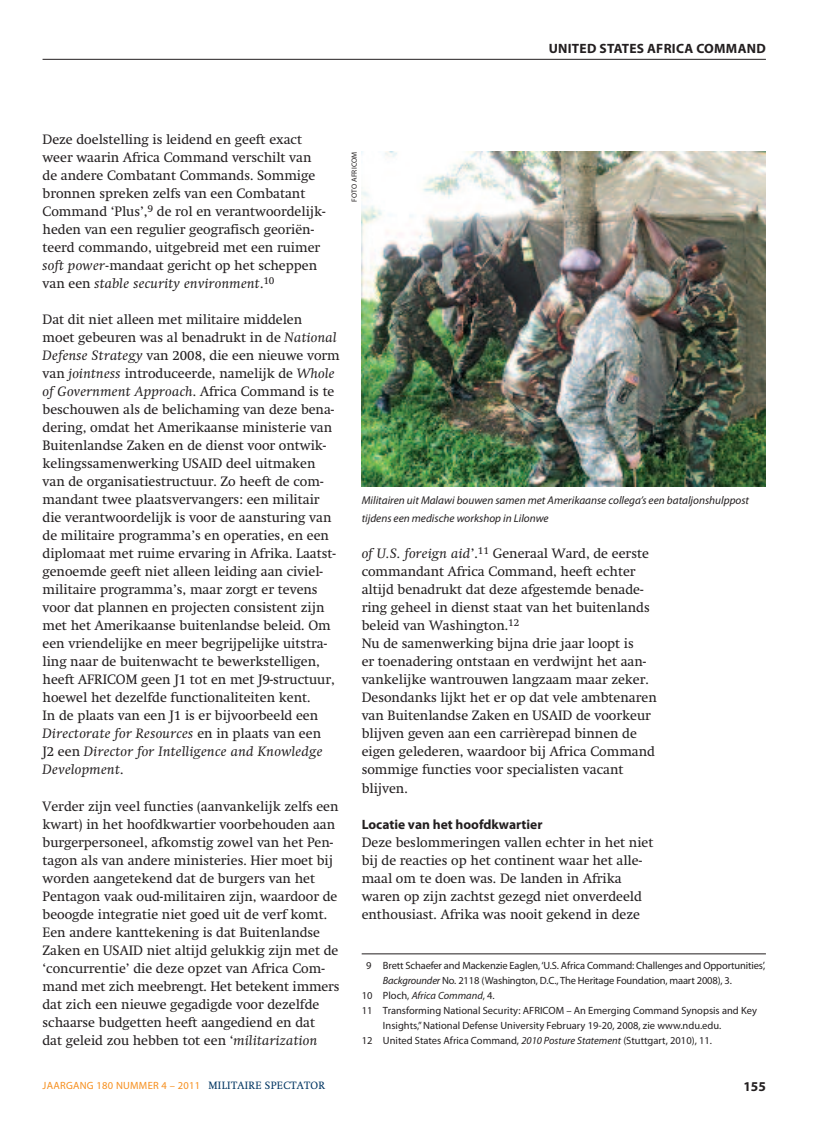
<style>
.page{position:relative;width:817px;height:1136px;background:#fff}
.page>*{position:absolute;margin:0;border:0;box-sizing:border-box;transform-origin:0 0}
.t1{font:13.5px/18px "Swift";color:#231f20}
.t2{font:700 13.5px "Myriad Pro";color:#231f20}
.t3{font:700 13.5px "Myriad Pro";letter-spacing:.02em;color:#231f20}
.t4{font:italic 11.25px/18px "Myriad Pro";color:#231f20}
.t5{font:10.5px "Myriad Pro";color:#231f20}
.t6{font:10.5px "Myriad Pro";letter-spacing:.025em;color:#f68f1e}
.t7{font:italic 10.5px "Myriad Pro";color:#231f20}
.t8{font:7.5px "Myriad Pro";letter-spacing:.02em;color:#231f20}
.s1{font-style:italic}
.s2{font-style:normal}
.s3{font-family:"Swift";color:#003562}
</style>
<div class="page">
<hr style="left:43px;top:59px;width:722px;height:1px;background:#231f20">
<hr style="left:361px;top:953px;width:404px;height:1px;background:#231f20">
<img style="left:361px;top:151px;width:404px;height:335px">
<p class="t3" style="left:548px;top:43px;width:218px">UNITED STATES AFRICA COMMAND</p>
<p class="t1" style="left:43px;top:132px;width:284px">Deze doelstelling is leidend en geeft exact weer waarin Africa Command verschilt van de andere Combatant Commands. Sommige bronnen spreken zelfs van een Combatant Command ‘Plus’,<sup>9</sup> de rol en verantwoordelijk&shy;heden van een regulier geografisch georiën&shy;teerd commando, uitgebreid met een ruimer <span class="s1">soft power-</span>mandaat gericht op het scheppen van een <span class="s1">stable security environment</span>.<sup>10</sup></p>
<p class="t1" style="left:43px;top:312px;width:299px">Dat dit niet alleen met militaire middelen<br>moet gebeuren was al benadrukt in de <span class="s1">National Defense Strategy</span> van 2008, die een nieuwe vorm van <span class="s1">jointness</span> introduceerde, namelijk de <span class="s1">Whole of Government Approach</span>. Africa Command is te beschouwen als de belichaming van deze bena&shy;dering, omdat het Amerikaanse ministerie van Buitenlandse Zaken en de dienst voor ontwik&shy;kelingssamenwerking USAID deel uitmaken van de organisatiestructuur. Zo heeft de com&shy;mandant twee plaatsvervangers: een militair die verantwoordelijk is voor de aansturing van de militaire programma’s en operaties, en een diplomaat met ruime ervaring in Afrika. Laatst&shy;genoemde geeft niet alleen leiding aan civiel&shy;militaire programma’s, maar zorgt er tevens voor dat plannen en projecten consistent zijn met het Amerikaanse buitenlandse beleid. Om een vriendelijke en meer begrijpelijke uitstra&shy;ling naar de buitenwacht te bewerkstelligen, heeft AFRICOM geen J1 tot en met J9-structuur, hoewel het dezelfde functionaliteiten kent.<br>In de plaats van een J1 is er bijvoorbeeld een <span class="s1">Directorate for Resources</span> en in plaats van een<br>J2 een <span class="s1">Director for Intelligence and Knowledge Development</span>.</p>
<p class="t1" style="left:43px;top:798px;width:298px">Verder zijn veel functies (aanvankelijk zelfs een kwart) in het hoofdkwartier voorbehouden aan burgerpersoneel, afkomstig zowel van het Pen&shy;tagon als van andere ministeries. Hier moet bij worden aangetekend dat de burgers van het Pentagon vaak oud-militairen zijn, waardoor de beoogde integratie niet goed uit de verf komt.<br>Een andere kanttekening is dat Buitenlandse Zaken en USAID niet altijd gelukkig zijn met de ‘concurrentie’ die deze opzet van Africa Com&shy;mand met zich meebrengt. Het betekent immers dat zich een nieuwe gegadigde voor dezelfde schaarse budgetten heeft aangediend en dat<br>dat geleid zou hebben tot een ‘<span class="s1">militarization</span></p>
<p class="t8" style="left:351px;top:201px;width:51px;rotate:-90deg">FOTO AFRICOM</p>
<p class="t4" style="left:361px;top:492px;width:389px">Militairen uit Malawi bouwen samen met Amerikaanse collega’s een bataljonshulppost tijdens een medische workshop in Lilonwe</p>
<p class="t1" style="left:361px;top:546px;width:296px"><span class="s1">of U.S. foreign aid</span>’.<sup>11</sup> Generaal Ward, de eerste commandant Africa Command, heeft echter altijd benadrukt dat deze afgestemde benade&shy;ring geheel in dienst staat van het buitenlands beleid van Washington.<sup>12<br></sup>Nu de samenwerking bijna drie jaar loopt is<br>er toenadering ontstaan en verdwijnt het aan&shy;vankelijke wantrouwen langzaam maar zeker.<br>Desondanks lijkt het er op dat vele ambtenaren van Buitenlandse Zaken en USAID de voorkeur blijven geven aan een carrièrepad binnen de eigen gelederen, waardoor bij Africa Command sommige functies voor specialisten vacant blijven.</p>
<p class="t2" style="left:361px;top:818px;width:182px">Locatie van het hoofdkwartier</p>
<p class="t1" style="left:361px;top:834px;width:293px">Deze beslommeringen vallen echter in het niet bij de reacties op het continent waar het alle&shy;maal om te doen was. De landen in Afrika waren op zijn zachtst gezegd niet onverdeeld enthousiast. Afrika was nooit gekend in deze</p>
<p class="t5" style="left:366px;top:961px;width:400px">9 Brett Schaefer and Mackenzie Eaglen,‘U.S. Africa Command: Challenges and Opportunities’,</p>
<p class="t5" style="left:383px;top:976px;width:350px"><span class="s1">Backgrounder</span> No. 2118 (Washington, D.C., The Heritage Foundation, maart 2008), 3.</p>
<p class="t7" style="left:361px;top:991px;width:135px"><span class="s2">10 Ploch,</span> Africa Command<span class="s2">, 4.</span></p>
<p class="t5" style="left:361px;top:1006px;width:397px">11 Transforming National Security: AFRICOM – An Emerging Command Synopsis and Key</p>
<p class="t5" style="left:383px;top:1021px;width:340px">Insights,”National Defense University February 19-20, 2008, zie www.ndu.edu.</p>
<p class="t5" style="left:361px;top:1036px;width:352px">12 United States Africa Command, <span class="s1">2010 Posture Statement</span> (Stuttgart, 2010), 11.</p>
<p class="t6" style="left:43px;top:1080px;width:284px">JAARGANG 180 NUMMER 4 – 2011 <span class="s3">MILITAIRE SPECTATOR</span></p>
<p class="t2" style="left:743px;top:1081px;width:24px">155</p>
</div>
